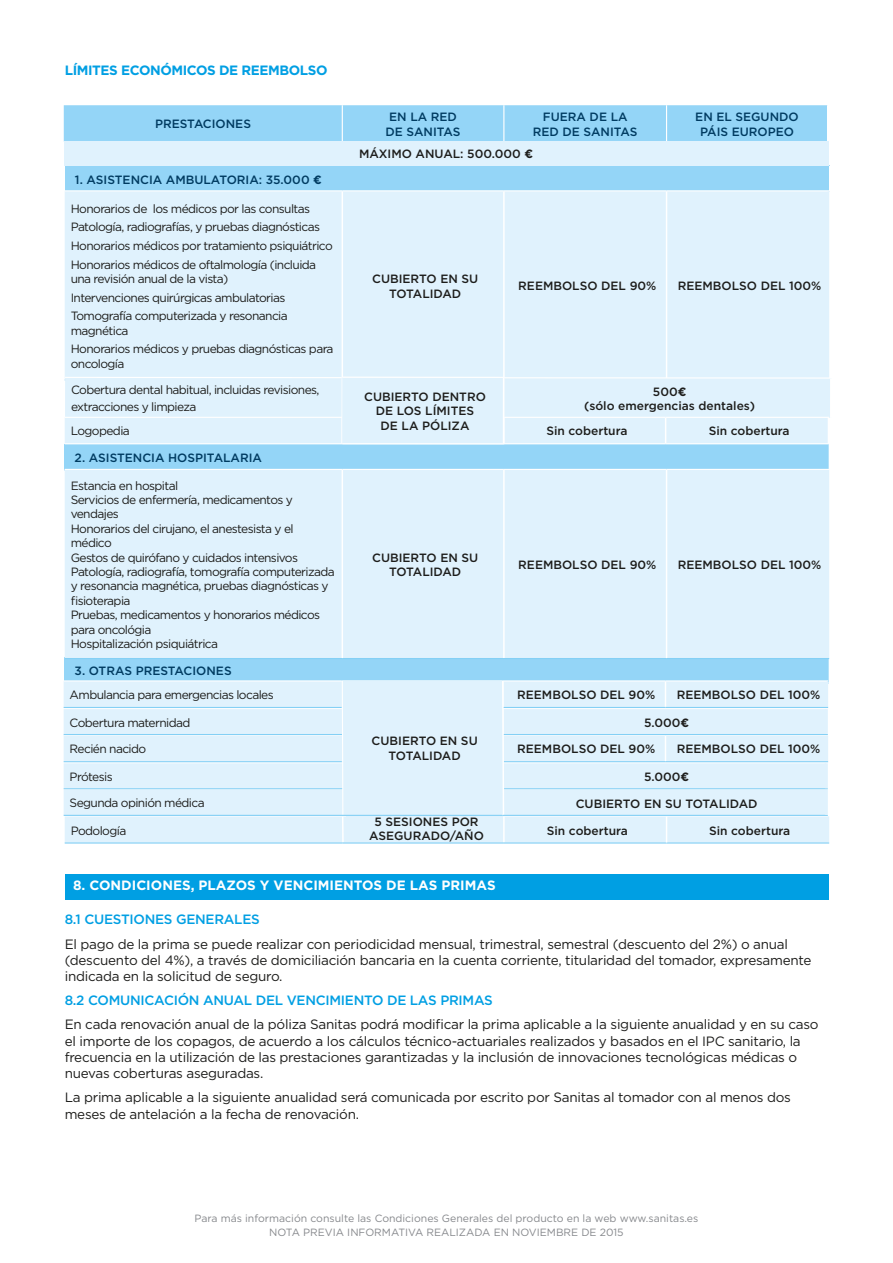
<style>
.page{position:relative;width:893px;height:1263px;background:#fff}
.page>*{position:absolute;margin:0;border:0;box-sizing:border-box;transform-origin:0 0}
.t1{font:13.5px/16.2px "Gotham";letter-spacing:-.02em;color:#1d1d1b}
.t2{font:500 13.5px "Gotham";letter-spacing:-.02em;color:#009fe3}
.t3{font:700 13.5px "Gotham";color:#fff}
.t4{font:700 13.5px "Gotham";letter-spacing:-.03em;color:#009fe3}
.t5{font:12px/14.4px "Gotham";letter-spacing:-.05em;color:#1d1d1b}
.t6{font:500 12px/14.4px "Gotham";color:#1d1d1b;text-align:center}
.t7{font:500 12px/14.4px "Gotham";color:#003b61;text-align:center}
.t8{font:10.5px/13.5px "Gotham";color:#86888c;text-align:center}
.s1{font-weight:700}
</style>
<div class="page">
<div style="left:64px;top:105px;width:763px;height:36px;background:#94d5f7"></div>
<hr style="left:342px;top:105px;width:1px;height:36px;background:#fff">
<hr style="left:503px;top:105px;width:1px;height:36px;background:#fff">
<hr style="left:666px;top:105px;width:1px;height:36px;background:#fff">
<div style="left:65px;top:166px;width:764px;height:26px;background:#94d5f7"></div>
<div style="left:64px;top:141px;width:764px;height:24px;background:#e0f2fd"></div>
<div style="left:65px;top:191px;width:763px;height:186px;background:#e0f2fd"></div>
<hr style="left:65px;top:190px;width:277px;height:1px;background:#fff">
<hr style="left:342px;top:190px;width:162px;height:1px;background:#fff">
<hr style="left:504px;top:190px;width:162px;height:1px;background:#fff">
<hr style="left:666px;top:190px;width:163px;height:1px;background:#fff">
<hr style="left:342px;top:191px;width:1px;height:188px;background:#fff">
<hr style="left:503px;top:191px;width:2px;height:188px;background:#fff">
<hr style="left:666px;top:191px;width:1px;height:188px;background:#fff">
<hr style="left:828px;top:191px;width:1px;height:188px;background:#e0f2fd">
<div style="left:65px;top:470px;width:763px;height:187px;background:#e0f2fd"></div>
<hr style="left:342px;top:470px;width:1px;height:188px;background:#fff">
<hr style="left:503px;top:470px;width:2px;height:188px;background:#fff">
<hr style="left:666px;top:470px;width:1px;height:188px;background:#fff">
<hr style="left:828px;top:470px;width:1px;height:188px;background:#e0f2fd">
<div style="left:65px;top:874px;width:764px;height:25px;background:#009fe3"></div>
<svg style="left:65px;top:377px;width:765px;height:93px;background:#c9e9fb"></svg>
<hr style="left:65px;top:443px;width:277px;height:1px;background:#fff">
<hr style="left:504px;top:443px;width:162px;height:1px;background:#fff">
<hr style="left:666px;top:443px;width:163px;height:1px;background:#fff">
<svg style="left:64px;top:657px;width:766px;height:186px;background:#d4edfc"></svg>
<hr style="left:342px;top:816px;width:2px;height:26px;background:#fff">
<div style="left:342px;top:377px;width:162px;height:67px;background:#e0f2fd"></div>
<hr style="left:342px;top:377px;width:162px;height:1px;background:#fff">
<hr style="left:342px;top:443px;width:162px;height:1px;background:#fff">
<hr style="left:503px;top:378px;width:1px;height:65px;background:#fff">
<p class="t4" style="left:65px;top:61px;width:264px">LÍMITES ECONÓMICOS DE REEMBOLSO</p>
<p class="t7" style="left:155px;top:117px;width:97px">PRESTACIONES</p>
<p class="t7" style="left:386px;top:110px;width:76px">EN LA RED<br>DE SANITAS</p>
<p class="t7" style="left:533px;top:110px;width:106px">FUERA DE LA<br>RED DE SANITAS</p>
<p class="t7" style="left:695px;top:110px;width:105px">EN EL SEGUNDO<br>PÁIS EUROPEO</p>
<p class="t7" style="left:75px;top:172px;width:248px">1. ASISTENCIA AMBULATORIA: 35.000 <span class="s1">€</span></p>
<p class="t6" style="left:359px;top:147px;width:175px">MÁXIMO ANUAL: 500.000 <span class="s1">€</span></p>
<p class="t5" style="left:71px;top:199px;width:264px;line-height:18.6px">Honorarios de los médicos por las consultas Patología, radiografías, y pruebas diagnósticas Honorarios médicos por tratamiento psiquiátrico Honorarios médicos de oftalmología (incluida</p>
<p class="t5" style="left:71px;top:269px;width:219px;line-height:18.6px">una revisión anual de la vista)<br>Intervenciones quirúrgicas ambulatorias<br>Tomografía computerizada y resonancia</p>
<p class="t5" style="left:71px;top:321px;width:264px;line-height:18.6px">magnética<br>Honorarios médicos y pruebas diagnósticas para</p>
<p class="t5" style="left:71px;top:356px;width:55px">oncología</p>
<p class="t6" style="left:372px;top:272px;width:108px">CUBIERTO EN SU<br>TOTALIDAD</p>
<p class="t6" style="left:518px;top:279px;width:140px">REEMBOLSO DEL 90%</p>
<p class="t6" style="left:678px;top:279px;width:145px">REEMBOLSO DEL 100%</p>
<p class="t5" style="left:71px;top:382px;width:250px;line-height:16.2px">Cobertura dental habitual, incluidas revisiones, extracciones y limpieza</p>
<p class="t6" style="left:584px;top:385px;width:172px;line-height:13.5px">500<span class="s1">€<br></span>(sólo emergencias dentales)</p>
<p class="t6" style="left:364px;top:389px;width:123px">CUBIERTO DENTRO<br>DE LOS LÍMITES<br>DE LA PÓLIZA</p>
<p class="t5" style="left:71px;top:424px;width:61px">Logopedia</p>
<p class="t6" style="left:546px;top:424px;width:83px">Sin cobertura</p>
<p class="t6" style="left:709px;top:424px;width:83px">Sin cobertura</p>
<p class="t7" style="left:75px;top:451px;width:189px">2. ASISTENCIA HOSPITALARIA</p>
<p class="t5" style="left:71px;top:478px;width:266px">Estancia en hospital<br>Servicios de enfermería, medicamentos y vendajes<br>Honorarios del cirujano, el anestesista y el médico<br>Gestos de quirófano y cuidados intensivos<br>Patología, radiografía, tomografía computerizada y resonancia magnética, pruebas diagnósticas y fisioterapia<br>Pruebas, medicamentos y honorarios médicos para oncológia<br>Hospitalización psiquiátrica</p>
<p class="t7" style="left:75px;top:663px;width:159px">3. OTRAS PRESTACIONES</p>
<p class="t6" style="left:372px;top:550px;width:108px">CUBIERTO EN SU<br>TOTALIDAD</p>
<p class="t6" style="left:518px;top:557px;width:140px">REEMBOLSO DEL 90%</p>
<p class="t6" style="left:678px;top:557px;width:145px">REEMBOLSO DEL 100%</p>
<p class="t5" style="left:70px;top:687px;width:206px">Ambulancia para emergencias locales</p>
<p class="t6" style="left:517px;top:688px;width:140px">REEMBOLSO DEL 90%</p>
<p class="t6" style="left:677px;top:688px;width:145px">REEMBOLSO DEL 100%</p>
<p class="t5" style="left:70px;top:715px;width:122px">Cobertura maternidad</p>
<p class="t6" style="left:644px;top:715px;width:47px">5.000<span class="s1">€</span></p>
<p class="t6" style="left:372px;top:733px;width:108px">CUBIERTO EN SU<br>TOTALIDAD</p>
<p class="t5" style="left:70px;top:741px;width:78px">Recién nacido</p>
<p class="t6" style="left:517px;top:742px;width:140px">REEMBOLSO DEL 90%</p>
<p class="t6" style="left:677px;top:742px;width:145px">REEMBOLSO DEL 100%</p>
<p class="t5" style="left:70px;top:769px;width:45px">Prótesis</p>
<p class="t6" style="left:644px;top:769px;width:47px">5.000<span class="s1">€</span></p>
<p class="t5" style="left:70px;top:796px;width:137px">Segunda opinión médica</p>
<p class="t6" style="left:576px;top:796px;width:183px">CUBIERTO EN SU TOTALIDAD</p>
<p class="t6" style="left:369px;top:815px;width:116px">5 SESIONES POR<br>ASEGURADO/AÑO</p>
<p class="t3" style="left:73px;top:876px;width:424px">8. CONDICIONES, PLAZOS Y VENCIMIENTOS DE LAS PRIMAS</p>
<p class="t2" style="left:65px;top:911px;width:197px">8.1 CUESTIONES GENERALES</p>
<p class="t1" style="left:65px;top:935px;width:748px">El pago de la prima se puede realizar con periodicidad mensual, trimestral, semestral (descuento del 2%) o anual (descuento del 4%), a través de domiciliación bancaria en la cuenta corriente, titularidad del tomador, expresamente indicada en la solicitud de seguro.</p>
<p class="t2" style="left:65px;top:991px;width:430px">8.2 COMUNICACIÓN ANUAL DEL VENCIMIENTO DE LAS PRIMAS</p>
<p class="t1" style="left:65px;top:1016px;width:755px">En cada renovación anual de la póliza Sanitas podrá modificar la prima aplicable a la siguiente anualidad y en su caso el importe de los copagos, de acuerdo a los cálculos técnico-actuariales realizados y basados en el IPC sanitario, la frecuencia en la utilización de las prestaciones garantizadas y la inclusión de innovaciones tecnológicas médicas o nuevas coberturas aseguradas.</p>
<p class="t1" style="left:65px;top:1089px;width:728px">La prima aplicable a la siguiente anualidad será comunicada por escrito por Sanitas al tomador con al menos dos meses de antelación a la fecha de renovación.</p>
<p class="t5" style="left:71px;top:823px;width:57px">Podología</p>
<p class="t6" style="left:547px;top:823px;width:83px">Sin cobertura</p>
<p class="t6" style="left:709px;top:823px;width:83px">Sin cobertura</p>
<p class="t8" style="left:195px;top:1212px;width:505px">Para más información consulte las Condiciones Generales del producto en la web www.sanitas.es<br>NOTA PREVIA INFORMATIVA REALIZADA EN NOVIEMBRE DE 2015</p>
</div>
